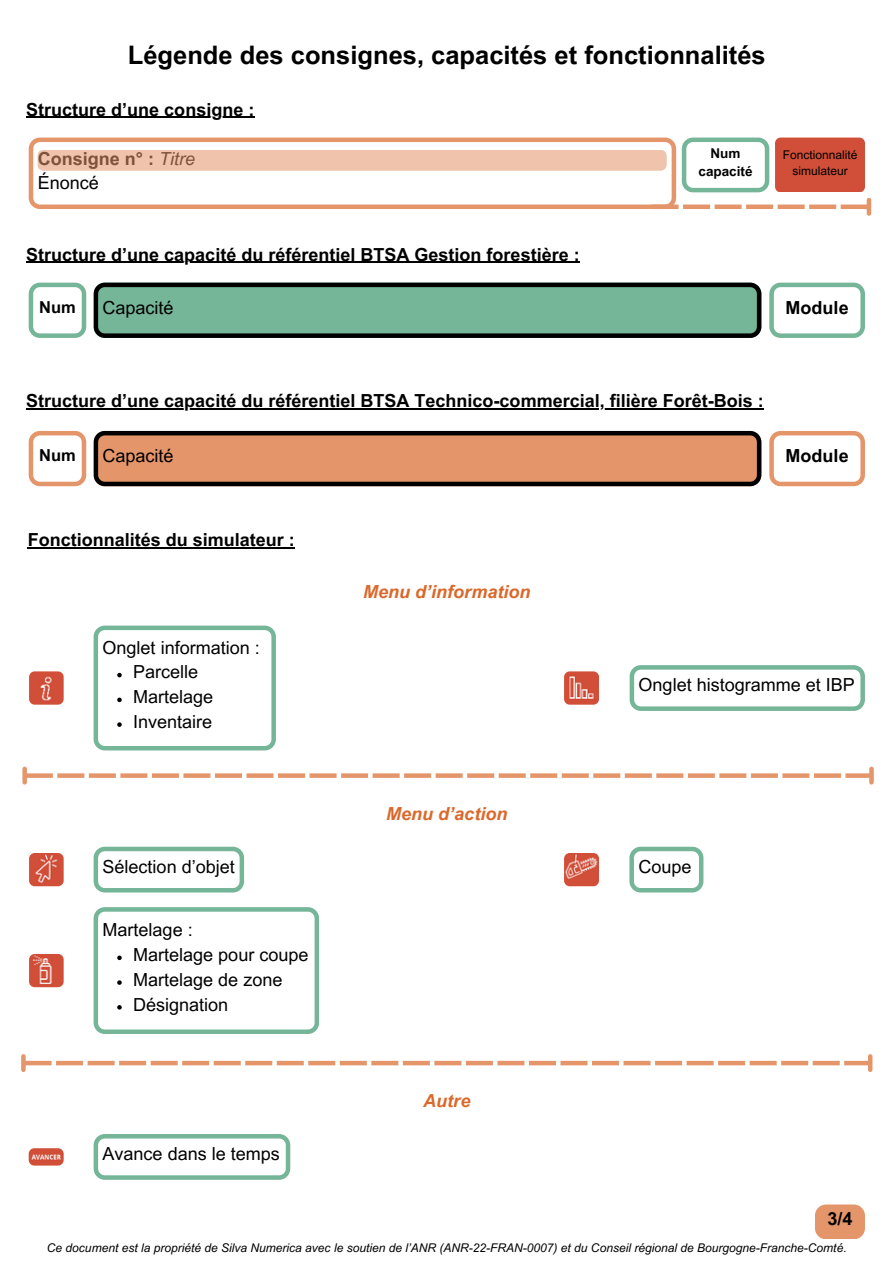
<style>
.page{position:relative;width:894px;height:1264px;background:#fff}
.page>*{position:absolute;margin:0;border:0;box-sizing:border-box;transform-origin:0 0}
.t1{font:700 25.5px "Arial MT Pro";color:#000}
.t2{font:700 18px/24.8px "Arial MT Pro";color:#000}
.t3{font:18px "Arial MT Pro";color:#000}
.t4{font:italic 700 18px "Arial MT Pro";color:#db682a}
.t5{font:700 16.5px "Arial MT Pro";color:#000}
.t6{font:700 13.5px/18px "Arial MT Pro";color:#000;text-align:center}
.t7{font:italic 12px "Arial MT Pro";color:#000}
.t8{font:12px "Arial MT Pro";color:#000}
.s1{font-weight:400;font-style:italic}
.s2{font-weight:400}
</style>
<div class="page">
<div style="left:814px;top:1204px;width:50px;height:35px;background:#e4956a;border-radius:11px"></div>
<svg style="left:29px;top:137px;width:647px;height:72px"></svg>
<svg style="left:651px;top:204px;width:215px;height:5px"></svg>
<div style="left:866px;top:200px;width:5px;height:13px;background:#e4956a"></div>
<svg style="left:681px;top:137px;width:183px;height:55px"></svg>
<svg style="left:94px;top:283px;width:667px;height:55px"></svg>
<svg style="left:29px;top:283px;width:57px;height:55px"></svg>
<svg style="left:769px;top:283px;width:95px;height:55px"></svg>
<hr style="left:26px;top:117px;width:228px;height:1px;background:#000">
<hr style="left:26px;top:262px;width:553px;height:1px;background:#000">
<hr style="left:28px;top:547px;width:267px;height:1px;background:#000">
<img style="left:29px;top:671px;width:35px;height:33px;border-radius:6px">
<img style="left:564px;top:671px;width:34px;height:33px;border-radius:6px">
<img style="left:29px;top:953px;width:35px;height:34px;border-radius:6px">
<img style="left:564px;top:853px;width:34px;height:33px;border-radius:6px">
<img style="left:29px;top:853px;width:35px;height:33px;border-radius:6px">
<img style="left:29px;top:1148px;width:35px;height:17px;border-radius:6px">
<svg style="left:94px;top:625px;width:182px;height:125px"></svg>
<svg style="left:629px;top:665px;width:235px;height:46px"></svg>
<svg style="left:94px;top:846px;width:150px;height:46px"></svg>
<svg style="left:94px;top:907px;width:225px;height:126px"></svg>
<svg style="left:629px;top:846px;width:74px;height:46px"></svg>
<svg style="left:94px;top:1134px;width:196px;height:45px"></svg>
<svg style="left:27px;top:773px;width:842px;height:4px"></svg>
<div style="left:22px;top:768px;width:5px;height:14px;background:#e4956a"></div>
<svg style="left:869px;top:768px;width:4px;height:14px"></svg>
<svg style="left:26px;top:1060px;width:841px;height:5px"></svg>
<div style="left:21px;top:1056px;width:5px;height:13px;background:#e4956a"></div>
<div style="left:867px;top:1056px;width:5px;height:13px;background:#e4956a"></div>
<svg style="left:94px;top:431px;width:667px;height:55px"></svg>
<svg style="left:29px;top:431px;width:57px;height:55px"></svg>
<svg style="left:769px;top:431px;width:95px;height:55px"></svg>
<hr style="left:26px;top:408px;width:737px;height:1px;background:#000">
<div style="left:38px;top:150px;width:628px;height:20px;background:#efc3ac"></div>
<h2 class="t1" style="left:128px;top:45px;width:639px">Légende des consignes, capacités et fonctionnalités</h2>
<h2 class="t2" style="left:26px;top:99px;width:230px">Structure d’une consigne :</h2>
<h3 class="t2" style="left:38px;top:148px;width:159px">Consigne n° : <span class="s1">Titre<br></span><span class="s2">Énoncé</span></h3>
<h4 class="t6" style="left:698px;top:146px;width:56px">Num capacité</h4>
<p class="t8" style="left:782px;top:150px;width:76px">Fonctionnalité</p>
<p class="t8" style="left:792px;top:166px;width:57px">simulateur</p>
<h2 class="t2" style="left:26px;top:244px;width:555px">Structure d’une capacité du référentiel BTSA Gestion forestière :</h2>
<h2 class="t5" style="left:39px;top:301px;width:38px">Num</h2>
<h2 class="t3" style="left:103px;top:301px;width:73px">Capacité</h2>
<h3 class="t2" style="left:785px;top:298px;width:65px">Module</h3>
<p class="t2" style="left:26px;top:390px;width:739px">Structure d’une capacité du référentiel BTSA Technico-commercial, filière Forêt-Bois :</p>
<h2 class="t5" style="left:39px;top:449px;width:38px">Num</h2>
<h3 class="t3" style="left:103px;top:449px;width:73px">Capacité</h3>
<h2 class="t2" style="left:785px;top:446px;width:65px">Module</h2>
<h3 class="t2" style="left:28px;top:529px;width:269px">Fonctionnalités du simulateur :</h3>
<p class="t3" style="left:103px;top:640px;width:159px">Onglet information :</p>
<h2 class="t3" style="left:133px;top:665px;width:67px">Parcelle</h2>
<p class="t3" style="left:133px;top:690px;width:82px">Martelage</p>
<h3 class="t3" style="left:133px;top:715px;width:81px">Inventaire</h3>
<h3 class="t3" style="left:103px;top:859px;width:134px">Sélection d’objet</h3>
<p class="t3" style="left:103px;top:923px;width:92px">Martelage :</p>
<p class="t3" style="left:133px;top:948px;width:177px">Martelage pour coupe</p>
<p class="t3" style="left:133px;top:972px;width:151px">Martelage de zone</p>
<h2 class="t3" style="left:133px;top:997px;width:97px">Désignation</h2>
<p class="t3" style="left:103px;top:1146px;width:179px">Avance dans le temps</p>
<p class="t4" style="left:363px;top:584px;width:169px">Menu d’information</p>
<h3 class="t4" style="left:386px;top:806px;width:123px">Menu d’action</h3>
<h3 class="t4" style="left:423px;top:1094px;width:48px">Autre</h3>
<p class="t3" style="left:638px;top:678px;width:218px">Onglet histogramme et IBP</p>
<p class="t3" style="left:638px;top:859px;width:55px">Coupe</p>
<h1 class="t2" style="left:827px;top:1208px;width:27px">3/4</h1>
<h2 class="t7" style="left:47px;top:1243px;width:801px">Ce document est la propriété de Silva Numerica avec le soutien de l’ANR (ANR-22-FRAN-0007) et du Conseil régional de Bourgogne-Franche-Comté.</h2>
</div>
